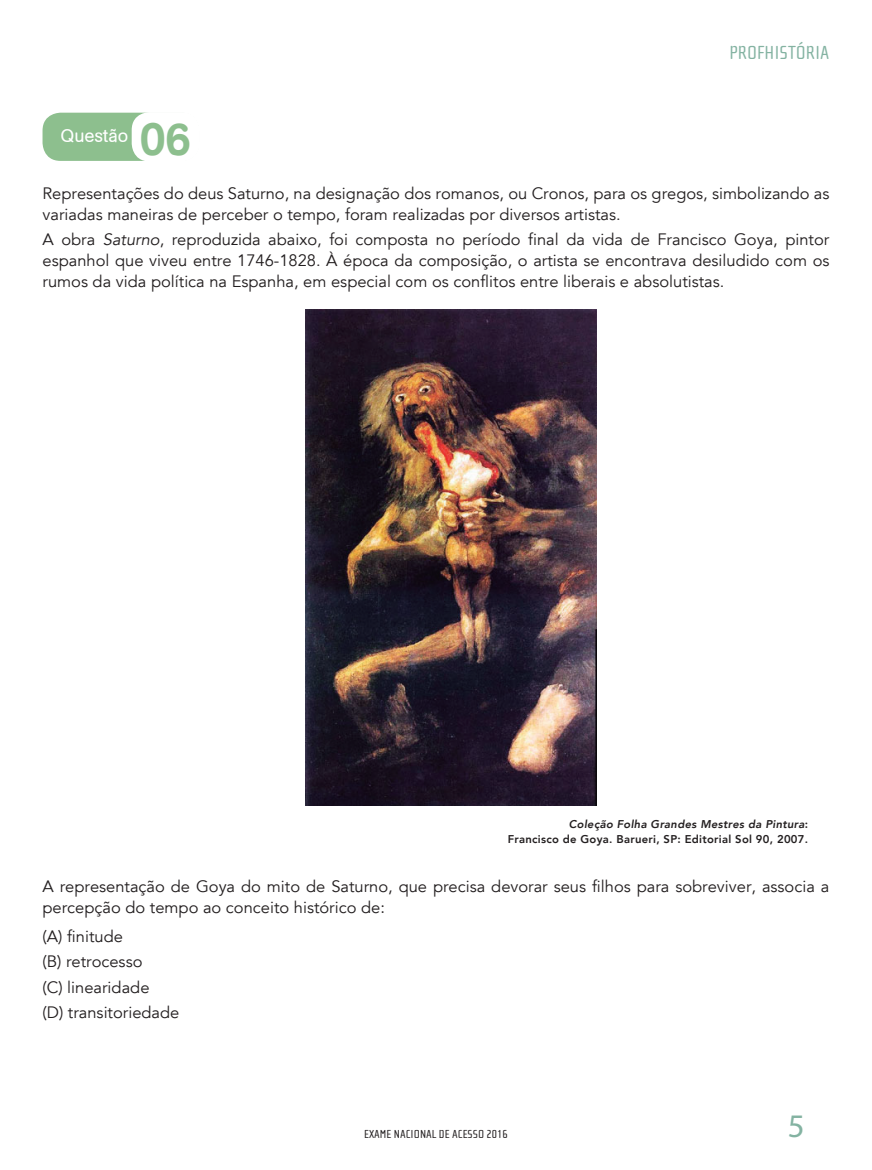
<style>
.page{position:relative;width:872px;height:1170px;background:#fff}
.page>*{position:absolute;margin:0;border:0;box-sizing:border-box;transform-origin:0 0}
.t1{font:500 45px "AG Book Rounded";color:#8dbf8e}
.t2{font:33px "Myriad Pro";color:#84b3a2}
.t3{font:19.5px "Cholla Sans";color:#84b3a2}
.t4{font:18px "AG Book Rounded";color:#fff}
.t5{font:16.5px/21px "Avenir";color:#231f20}
.t6{font:12px "Cholla Sans";color:#231f20}
.t7{font:800 11.25px/15px "Avenir";letter-spacing:.025em;color:#231f20;text-align:right}
.s1{font-style:italic}
</style>
<div class="page">
<div style="left:43px;top:113px;width:156px;height:48px;background:#8dbf8e;border-radius:18px"></div>
<div style="left:132px;top:112px;width:67px;height:49px;background:#fff;border-radius:18px"></div>
<img style="left:305px;top:310px;width:291px;height:495px">
<p class="t3" style="left:729px;top:42px;width:101px">PROFHISTÓRIA</p>
<p class="t4" style="left:61px;top:125px;width:69px">Questão</p>
<h1 class="t1" style="left:140px;top:112px;width:52px">06</h1>
<p class="t5" style="left:43px;top:183px;width:788px">Representações do deus Saturno, na designação dos romanos, ou Cronos, para os gregos, simbolizando as variadas maneiras de perceber o tempo, foram realizadas por diversos artistas.</p>
<p class="t5" style="left:43px;top:229px;width:788px;text-align:justify">A obra <span class="s1">Saturno</span>, reproduzida abaixo, foi composta no período final da vida de Francisco Goya, pintor espanhol que viveu entre 1746-1828. À época da composição, o artista se encontrava desiludido com os rumos da vida política na Espanha, em especial com os conflitos entre liberais e absolutistas.</p>
<p class="t7" style="left:508px;top:816px;width:302px"><span class="s1">Coleção Folha Grandes Mestres da Pintura</span>:<br>Francisco de Goya. Barueri, SP: Editorial Sol 90, 2007.</p>
<p class="t5" style="left:43px;top:875px;width:788px">A representação de Goya do mito de Saturno, que precisa devorar seus filhos para sobreviver, associa a percepção do tempo ao conceito histórico de:</p>
<p class="t5" style="left:43px;top:924px;width:138px;line-height:25.2px">(A) finitude<br>(B) retrocesso<br>(C) linearidade<br>(D) transitoriedade</p>
<p class="t6" style="left:364px;top:1126px;width:145px">EXAME NACIONAL DE ACESSO 2016</p>
<h2 class="t2" style="left:788px;top:1105px;width:18px">5</h2>
</div>
